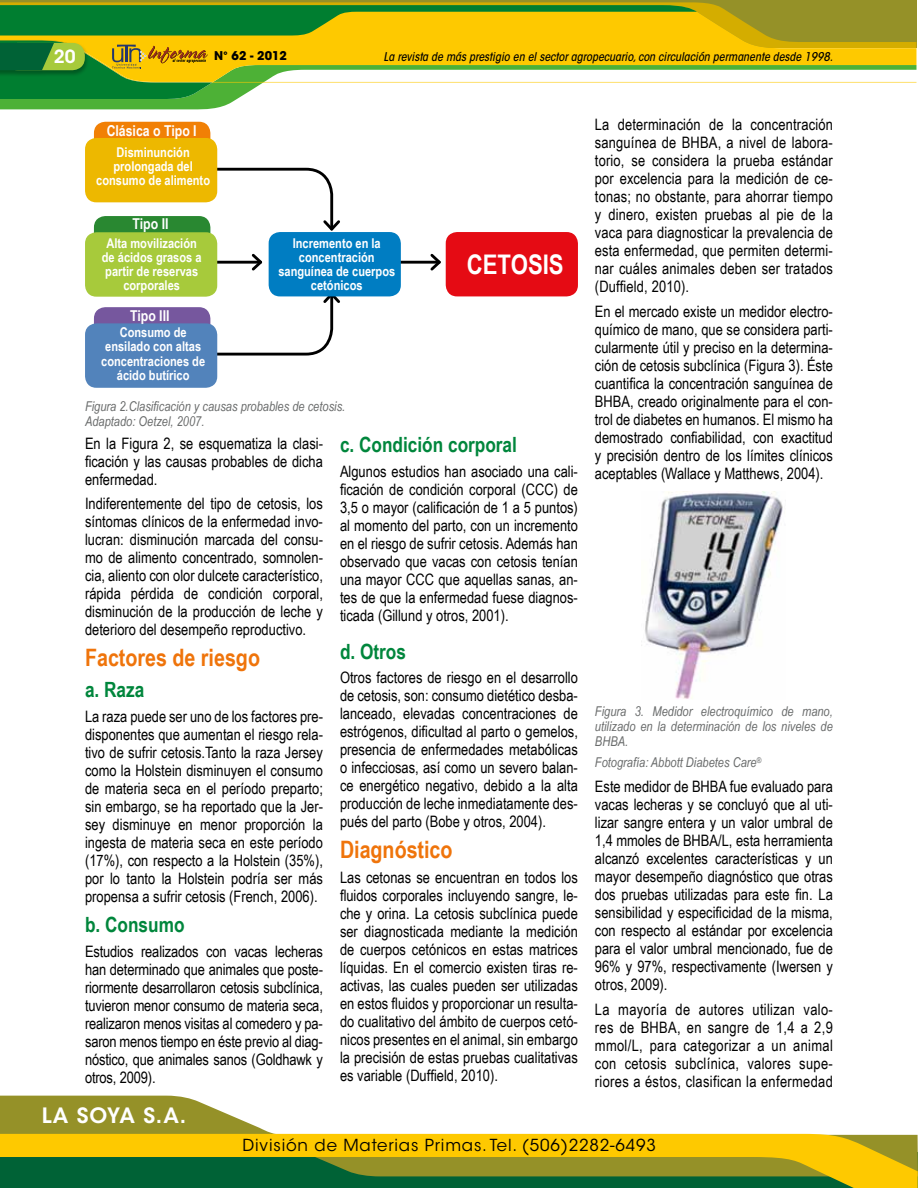
<style>
.page{position:relative;width:918px;height:1188px;background:#fff}
.page>*{position:absolute;margin:0;border:0;box-sizing:border-box;transform-origin:0 0}
.t1{font:700 27px "Arial Narrow";color:#fff}
.t2{font:700 24px "Arial Narrow";color:#ef740b}
.t3{font:700 21px "Arial Narrow";color:#00863c}
.t4{font:600 21px "ITC Avant Garde Std";letter-spacing:.02em;color:#fff}
.t5{font:600 18.15px "ITC Avant Garde Std";color:#fff}
.t6{font:16.5px "ITC Avant Garde Std";letter-spacing:.05em;color:#000}
.t7{font:15.75px/18px "Arial Narrow";color:#000;text-align:justify}
.t8{font:700 15px "Arial Narrow";color:#fff}
.t9{font:700 13.5px/14.1px "Arial Narrow";color:#fff;text-align:center}
.t10{font:italic 13.5px/15px "Arial Narrow";color:#6a6c6c;text-align:justify}
.t11{font:italic 500 condensed 12px "ITC Avant Garde Std";color:#000}
.t12{font:700 12px "ITC Avant Garde Std";color:#000}
</style>
<div class="page">
<img style="left:641px;top:491px;width:142px;height:208px">
<hr style="left:394px;top:261px;width:45px;height:3px;background:#000">
<svg style="left:428px;top:253px;width:13px;height:18px"></svg>
<hr style="left:216px;top:261px;width:45px;height:3px;background:#000">
<svg style="left:249px;top:253px;width:14px;height:18px"></svg>
<svg style="left:210px;top:166px;width:130px;height:67px"></svg>
<svg style="left:210px;top:290px;width:133px;height:67px"></svg>
<div style="left:94px;top:122px;width:116px;height:29px;background:#f18005;border-radius:11px"></div>
<div style="left:85px;top:138px;width:132px;height:64px;background:#edb800;border-radius:11px"></div>
<div style="left:94px;top:216px;width:116px;height:29px;background:#298831;border-radius:11px"></div>
<div style="left:85px;top:232px;width:132px;height:65px;background:#a7ca3b;border-radius:11px"></div>
<div style="left:269px;top:232px;width:132px;height:64px;background:#007dc2;border-radius:11px"></div>
<div style="left:446px;top:232px;width:132px;height:64px;background:#e50b14;border-radius:11px"></div>
<div style="left:94px;top:307px;width:116px;height:29px;background:#76579e;border-radius:11px"></div>
<div style="left:85px;top:323px;width:132px;height:65px;background:#5283bb;border-radius:11px"></div>
<svg style="left:0;top:1096px;width:811px;height:38px"></svg>
<svg style="left:0;top:1134px;width:918px;height:54px;background:#939b1a"></svg>
<div style="left:0;top:0;width:916px;height:48px;background:#959128"></div>
<svg style="left:0;top:2px;width:916px;height:107px"></svg>
<p class="t5" style="left:54px;top:45px;width:23px">20</p>
<p class="t12" style="left:214px;top:47px;width:74px">N° 62 - 2012</p>
<p class="t11" style="left:384px;top:50px;width:451px">La revista de más prestigio en el sector agropecuario, con circulación permanente desde 1998.</p>
<p class="t8" style="left:107px;top:119px;width:92px">Clásica o Tipo I</p>
<p class="t9" style="left:96px;top:145px;width:115px">Disminunción prolongada del consumo de alimento</p>
<p class="t8" style="left:133px;top:212px;width:38px">Tipo II</p>
<p class="t9" style="left:102px;top:236px;width:101px">Alta movilización de ácidos grasos a partir de reservas corporales</p>
<p class="t9" style="left:278px;top:236px;width:118px">Incremento en la concentración sanguínea de cuerpos cetónicos</p>
<p class="t8" style="left:130px;top:304px;width:41px">Tipo III</p>
<p class="t9" style="left:101px;top:325px;width:105px">Consumo de ensilado con altas concentraciones de ácido butírico</p>
<p class="t10" style="left:85px;top:399px;width:262px">Figura 2.Clasificación y causas probables de cetosis.<br>Adaptado: Oetzel, 2007.</p>
<h1 class="t1" style="left:467px;top:244px;width:98px">CETOSIS</h1>
<p class="t7" style="left:85px;top:433px;width:239px">En la Figura 2, se esquematiza la clasi&shy;ficación y las causas probables de dicha enfermedad.</p>
<p class="t7" style="left:85px;top:494px;width:239px">Indiferentemente del tipo de cetosis, los síntomas clínicos de la enfermedad invo&shy;lucran: disminución marcada del consu&shy;mo de alimento concentrado, somnolen&shy;cia, aliento con olor dulcete característico, rápida pérdida de condición corporal, disminución de la producción de leche y deterioro del desempeño reproductivo.</p>
<h2 class="t2" style="left:85px;top:640px;width:177px">Factores de riesgo</h2>
<h3 class="t3" style="left:85px;top:674px;width:61px">a. Raza</h3>
<p class="t7" style="left:85px;top:706px;width:239px">La raza puede ser uno de los factores pre&shy;disponentes que aumentan el riesgo rela&shy;tivo de sufrir cetosis.Tanto la raza Jersey como la Holstein disminuyen el consumo de materia seca en el período preparto; sin embargo, se ha reportado que la Jer&shy;sey disminuye en menor proporción la ingesta de materia seca en este período (17%), con respecto a la Holstein (35%), por lo tanto la Holstein podría ser más propensa a sufrir cetosis (French, 2006).</p>
<h3 class="t3" style="left:85px;top:909px;width:101px">b. Consumo</h3>
<p class="t7" style="left:85px;top:942px;width:239px">Estudios realizados con vacas lecheras han determinado que animales que poste&shy;riormente desarrollaron cetosis subclínica, tuvieron menor consumo de materia seca, realizaron menos visitas al comedero y pa&shy;saron menos tiempo en éste previo al diag&shy;nóstico, que animales sanos (Goldhawk y otros, 2009).</p>
<h3 class="t4" style="left:42px;top:1102px;width:146px">LA SOYA S.A.</h3>
<h3 class="t3" style="left:340px;top:429px;width:179px">c. Condición corporal</h3>
<p class="t7" style="left:340px;top:462px;width:239px">Algunos estudios han asociado una cali&shy;ficación de condición corporal (CCC) de 3,5 o mayor (calificación de 1 a 5 puntos) al momento del parto, con un incremento en el riesgo de sufrir cetosis. Además han observado que vacas con cetosis tenían una mayor CCC que aquellas sanas, an&shy;tes de que la enfermedad fuese diagnos&shy;ticada (Gillund y otros, 2001).</p>
<h3 class="t3" style="left:340px;top:635px;width:68px">d. Otros</h3>
<p class="t7" style="left:340px;top:668px;width:239px">Otros factores de riesgo en el desarrollo de cetosis, son: consumo dietético desba&shy;lanceado, elevadas concentraciones de estrógenos, dificultad al parto o gemelos, presencia de enfermedades metabólicas o infecciosas, así como un severo balan&shy;ce energético negativo, debido a la alta producción de leche inmediatamente des&shy;pués del parto (Bobe y otros, 2004).</p>
<h2 class="t2" style="left:340px;top:832px;width:114px">Diagnóstico</h2>
<p class="t7" style="left:340px;top:868px;width:239px">Las cetonas se encuentran en todos los fluidos corporales incluyendo sangre, le&shy;che y orina. La cetosis subclínica puede ser diagnosticada mediante la medición de cuerpos cetónicos en estas matrices líquidas. En el comercio existen tiras re&shy;activas, las cuales pueden ser utilizadas en estos fluidos y proporcionar un resulta&shy;do cualitativo del ámbito de cuerpos cetó&shy;nicos presentes en el animal, sin embargo la precisión de estas pruebas cualitativas es variable (Duffield, 2010).</p>
<p class="t7" style="left:595px;top:115px;width:239px">La determinación de la concentración sanguínea de BHBA, a nivel de labora&shy;torio, se considera la prueba estándar por excelencia para la medición de ce&shy;tonas; no obstante, para ahorrar tiempo y dinero, existen pruebas al pie de la vaca para diagnosticar la prevalencia de esta enfermedad, que permiten determi&shy;nar cuáles animales deben ser tratados (Duffield, 2010).</p>
<p class="t7" style="left:595px;top:302px;width:239px">En el mercado existe un medidor electro&shy;químico de mano, que se considera parti&shy;cularmente útil y preciso en la determina&shy;ción de cetosis subclínica (Figura 3). Éste cuantifica la concentración sanguínea de BHBA, creado originalmente para el con&shy;trol de diabetes en humanos. El mismo ha demostrado confiabilidad, con exactitud y precisión dentro de los límites clínicos aceptables (Wallace y Matthews, 2004).</p>
<p class="t10" style="left:595px;top:703px;width:239px">Figura 3. Medidor electroquímico de mano, utilizado en la determinación de los niveles de BHBA.</p>
<p class="t10" style="left:595px;top:755px;width:168px">Fotografía: Abbott Diabetes Care<sup>®</sup></p>
<p class="t7" style="left:595px;top:777px;width:239px">Este medidor de BHBA fue evaluado para vacas lecheras y se concluyó que al uti&shy;lizar sangre entera y un valor umbral de 1,4 mmoles de BHBA/L, esta herramienta alcanzó excelentes características y un mayor desempeño diagnóstico que otras dos pruebas utilizadas para este fin. La sensibilidad y especificidad de la misma, con respecto al estándar por excelencia para el valor umbral mencionado, fue de 96% y 97%, respectivamente (Iwersen y otros, 2009).</p>
<p class="t7" style="left:595px;top:1000px;width:239px">La mayoría de autores utilizan valo&shy;res de BHBA, en sangre de 1,4 a 2,9 mmol/L, para categorizar a un animal con cetosis subclínica, valores supe&shy;riores a éstos, clasifican la enfermedad</p>
<p class="t6" style="left:243px;top:1135px;width:415px">División de Materias Primas. Tel. (506)2282-6493</p>
</div>
